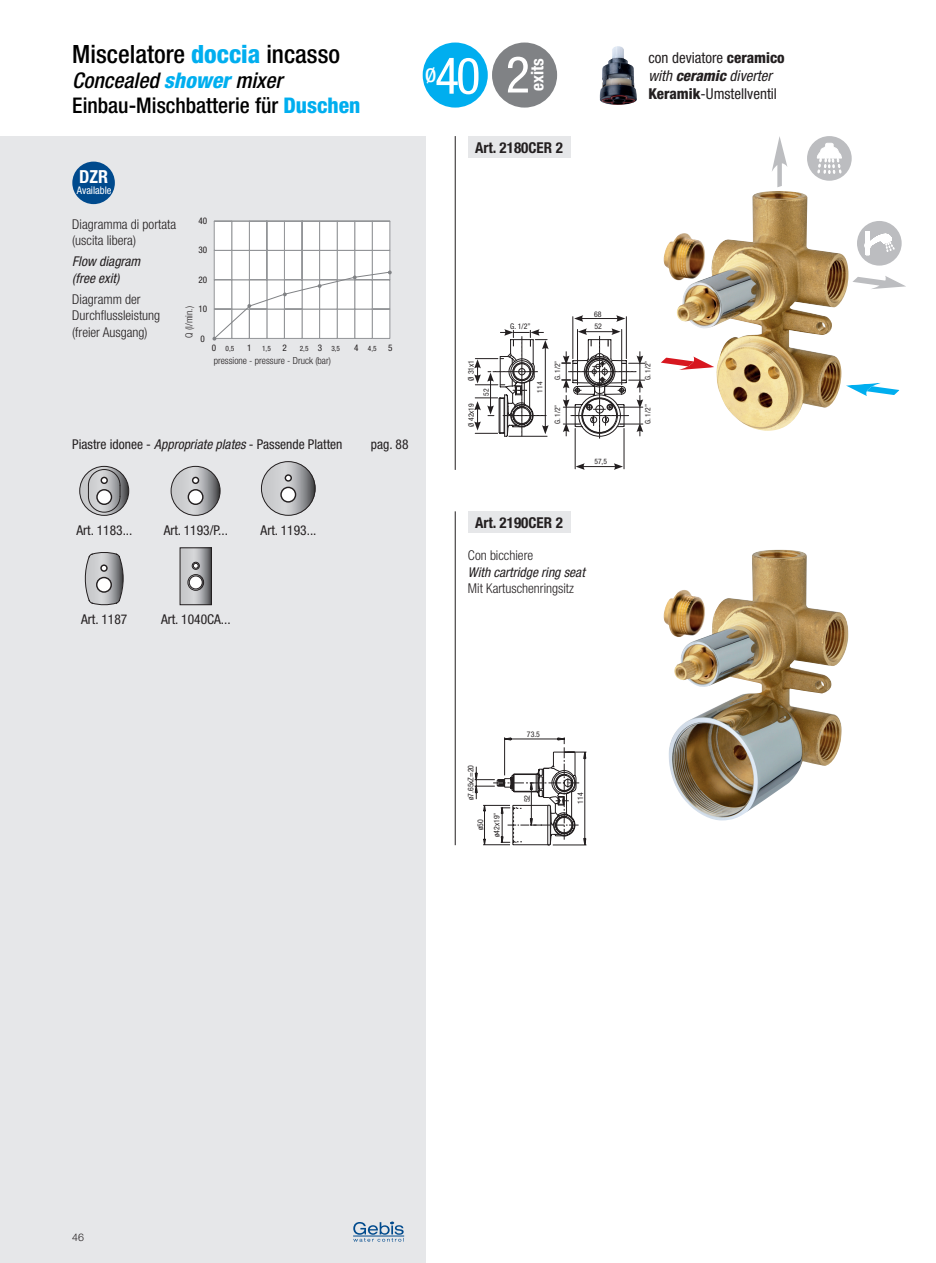
<style>
.page{position:relative;width:936px;height:1263px;background:#fff}
.page>*{position:absolute;margin:0;border:0;box-sizing:border-box;transform-origin:0 0}
.t1{font:condensed 50.55px "Helvetica Neue LT";color:#fff}
.t2{font:500 condensed 25.2px "Helvetica Neue LT";color:#000}
.t3{font:500 condensed 21.6px/25.2px "Helvetica Neue LT";color:#000}
.t4{font:700 condensed 18px "Helvetica Neue LT";color:#fff}
.t5{font:700 condensed 17.25px "Helvetica Neue LT";color:#fff}
.t6{font:condensed 15px/18px "Helvetica Neue LT";color:#231f20}
.t7{font:700 condensed 15px "Helvetica Neue LT";color:#231f20}
.t8{font:condensed 13.5px "Helvetica Neue LT";color:#231f20}
.t9{font:300 condensed 13.5px/16.5px "Helvetica Neue LT";color:#231f20}
.t10{font:italic condensed 13.5px/16.5px "Helvetica Neue LT";color:#231f20}
.t11{font:condensed 10.5px "Helvetica Neue LT";color:#fff}
.t12{font:300 10.5px "Helvetica Neue LT";color:#231f20}
.t13{font:300 condensed 9.75px "Helvetica Neue LT";color:#231f20}
.t14{font:condensed 9.15px "Helvetica Neue LT";color:#231f20}
.t15{font:condensed 7.8px/12px "Helvetica Neue LT";color:#231f20}
.t16{font:condensed 7.5px "Helvetica Neue LT";color:#231f20}
.t17{font:condensed 7.35px "Helvetica Neue LT";color:#231f20}
.s1{font-weight:800;color:#00aeef}
.s2{font-style:italic}
.s3{font-weight:800;font-style:italic;color:#00aeef}
.s4{font-size:9.15px}
.s5{font-weight:800}
.s6{font-weight:800;font-style:italic}
</style>
<div class="page">
<div style="left:0;top:136px;width:425px;height:1127px;background:#e6e7e9"></div>
<div style="left:468px;top:136px;width:102px;height:21px;background:#e6e7e9"></div>
<hr style="left:455px;top:136px;width:1px;height:334px;background:#231f20">
<div style="left:422px;top:43px;width:65px;height:65px;background:#00aeef;border-radius:50%"></div>
<div style="left:72px;top:162px;width:43px;height:42px;background:#004a8d;border-radius:50%"></div>
<div style="left:468px;top:511px;width:102px;height:22px;background:#e6e7e9"></div>
<hr style="left:455px;top:511px;width:1px;height:334px;background:#231f20">
<svg style="left:212px;top:221px;width:180px;height:120px;background:#eceded"></svg>
<svg style="left:80px;top:466px;width:49px;height:49px"></svg>
<div style="left:79px;top:466px;width:50px;height:50px;border:1px solid #231f20;border-radius:50%"></div>
<svg style="left:88px;top:469px;width:33px;height:44px"></svg>
<div style="left:101px;top:477px;width:7px;height:7px;border:1px solid #231f20;border-radius:50%"></div>
<svg style="left:171px;top:466px;width:49px;height:49px;background:#aeafb1"></svg>
<div style="left:188px;top:490px;width:15px;height:14px;background:#fff;border-radius:50%"></div>
<div style="left:188px;top:489px;width:15px;height:16px;border:1px solid #231f20;border-radius:50%"></div>
<div style="left:192px;top:477px;width:7px;height:7px;border:1px solid #231f20;border-radius:50%"></div>
<div style="left:171px;top:466px;width:49px;height:50px;border:1px solid #231f20;border-radius:50%"></div>
<svg style="left:261px;top:461px;width:54px;height:55px;background:#adaeb1"></svg>
<div style="left:261px;top:461px;width:54px;height:55px;border:1px solid #231f20;border-radius:50%"></div>
<svg style="left:281px;top:487px;width:14px;height:15px"></svg>
<div style="left:280px;top:487px;width:16px;height:16px;border:1px solid #231f20;border-radius:50%"></div>
<svg style="left:286px;top:476px;width:4px;height:4px"></svg>
<div style="left:284px;top:474px;width:8px;height:8px;border:1px solid #231f20;border-radius:50%"></div>
<svg style="left:84px;top:552px;width:40px;height:53px;background:#aeafb1"></svg>
<div style="left:100px;top:564px;width:8px;height:8px;border:1px solid #231f20;border-radius:50%"></div>
<svg style="left:182px;top:550px;width:28px;height:53px"></svg>
<div style="left:180px;top:548px;width:32px;height:57px;border:1px solid #231f20"></div>
<div style="left:192px;top:562px;width:7px;height:7px;border:1px solid #231f20;border-radius:50%"></div>
<svg style="left:193px;top:563px;width:6px;height:6px"></svg>
<div style="left:188px;top:575px;width:15px;height:15px;background:#fff;border-radius:50%"></div>
<div style="left:188px;top:574px;width:16px;height:16px;border:2px solid #fff;border-radius:50%"></div>
<div style="left:188px;top:574px;width:16px;height:16px;border:1px solid #231f20;border-radius:50%"></div>
<div style="left:189px;top:576px;width:13px;height:13px;border:1px solid #231f20;border-radius:50%"></div>
<hr style="left:575px;top:428px;width:1px;height:41px;background:#231f20">
<hr style="left:623px;top:428px;width:1px;height:41px;background:#231f20">
<hr style="left:572px;top:317px;width:1px;height:42px;background:#231f20">
<hr style="left:626px;top:317px;width:1px;height:42px;background:#231f20">
<hr style="left:580px;top:318px;width:38px;height:1px;background:#231f20">
<svg style="left:574px;top:315px;width:9px;height:7px"></svg>
<svg style="left:616px;top:315px;width:9px;height:7px"></svg>
<hr style="left:582px;top:466px;width:34px;height:1px;background:#231f20">
<svg style="left:575px;top:463px;width:9px;height:7px"></svg>
<svg style="left:613px;top:463px;width:10px;height:7px"></svg>
<svg style="left:474px;top:328px;width:170px;height:110px"></svg>
<img style="left:677px;top:191px;width:171px;height:240px">
<svg style="left:845px;top:381px;width:54px;height:18px"></svg>
<svg style="left:661px;top:352px;width:53px;height:23px"></svg>
<div style="left:807px;top:136px;width:44px;height:45px;background:#bcbdc0;border-radius:50%"></div>
<svg style="left:817px;top:143px;width:24px;height:31px"></svg>
<div style="left:856px;top:221px;width:45px;height:45px;background:#bcbdc0;border-radius:50%"></div>
<svg style="left:864px;top:231px;width:30px;height:24px"></svg>
<hr style="left:865px;top:232px;width:4px;height:23px;background:#fff">
<svg style="left:772px;top:136px;width:15px;height:51px"></svg>
<svg style="left:852px;top:276px;width:54px;height:13px"></svg>
<svg style="left:474px;top:737px;width:112px;height:109px"></svg>
<div style="left:492px;top:43px;width:65px;height:65px;background:#808285;border-radius:50%"></div>
<img style="left:599px;top:46px;width:37px;height:59px">
<hr style="left:353px;top:1236px;width:51px;height:1px;background:#004a8d">
<svg style="left:353px;top:1222px;width:50px;height:20px"></svg>
<img style="left:668px;top:550px;width:180px;height:270px">
<img style="left:663px;top:233px;width:42px;height:48px">
<img style="left:663px;top:590px;width:42px;height:47px">
<h2 class="t2" style="left:72px;top:39px;width:269px">Miscelatore <span class="s1">doccia</span> incasso</h2>
<h3 class="t3" style="left:72px;top:68px;width:289px"><span class="s2">Concealed</span> <span class="s3">shower</span> <span class="s2">mixer<br></span>Einbau-Mischbatterie für <span class="s1">Duschen</span></h3>
<h3 class="t4" style="left:79px;top:166px;width:30px">DZR</h3>
<p class="t11" style="left:77px;top:184px;width:36px">Available</p>
<p class="t9" style="left:72px;top:216px;width:105px">Diagramma di portata (uscita libera)</p>
<p class="t10" style="left:72px;top:253px;width:69px">Flow diagram (free exit)</p>
<p class="t9" style="left:72px;top:291px;width:89px">Diagramm der<br>Durchflussleistung (freier Ausgang)</p>
<p class="t14" style="left:198px;top:215px;width:10px">40</p>
<p class="t14" style="left:198px;top:245px;width:10px">30</p>
<p class="t14" style="left:198px;top:274px;width:10px">20</p>
<p class="t14" style="left:198px;top:304px;width:10px">10</p>
<p class="t13" style="left:183px;top:338px;width:33px;rotate:-90deg">Q (l/min.)</p>
<p class="t14" style="left:200px;top:333px;width:6px">0</p>
<p class="t17" style="left:212px;top:344px;width:24px"><span class="s4">0</span> 0,5</p>
<p class="t17" style="left:247px;top:344px;width:25px"><span class="s4">1</span> 1,5</p>
<p class="t14" style="left:282px;top:343px;width:6px">2</p>
<p class="t17" style="left:300px;top:344px;width:42px">2,5 <span class="s4">3</span> 3,5</p>
<p class="t17" style="left:354px;top:344px;width:24px"><span class="s4">4</span> 4,5</p>
<p class="t14" style="left:388px;top:343px;width:6px">5</p>
<p class="t13" style="left:214px;top:355px;width:119px">pressione - pressure - Druck (bar)</p>
<p class="t8" style="left:72px;top:436px;width:272px">Piastre idonee - <span class="s2">Appropriate plates</span> - Passende Platten</p>
<p class="t8" style="left:371px;top:436px;width:39px">pag. 88</p>
<h1 class="t1" style="left:425px;top:47px;width:57px"><sup>ø</sup>40</h1>
<h1 class="t1" style="left:505px;top:45px;width:26px">2</h1>
<p class="t5" style="left:527px;top:91px;width:34px;rotate:-90deg">exits</p>
<p class="t6" style="left:648px;top:49px;width:138px">con deviatore <span class="s5">ceramico </span><span class="s2">with</span> <span class="s6">ceramic</span> <span class="s2">diverter<br></span><span class="s5">Keramik</span>-Umstellventil</p>
<p class="t7" style="left:475px;top:138px;width:89px">Art. 2180CER 2</p>
<p class="t15" style="left:510px;top:320px;width:22px">G. 1/2”</p>
<p class="t15" style="left:594px;top:308px;width:9px">68<br>52</p>
<p class="t15" style="left:465px;top:380px;width:22px;rotate:-90deg">Ø 31x1</p>
<p class="t16" style="left:466px;top:427px;width:25px;rotate:-90deg">Ø 42x19</p>
<p class="t16" style="left:482px;top:395px;width:9px;rotate:-90deg">52</p>
<p class="t16" style="left:535px;top:392px;width:12px;rotate:-90deg">114</p>
<p class="t16" style="left:553px;top:380px;width:21px;rotate:-90deg">G. 1/2”</p>
<p class="t16" style="left:553px;top:424px;width:21px;rotate:-90deg">G. 1/2”</p>
<p class="t16" style="left:643px;top:424px;width:21px;rotate:-90deg">G. 1/2”</p>
<p class="t16" style="left:643px;top:380px;width:21px;rotate:-90deg">G. 1/2”</p>
<p class="t16" style="left:594px;top:457px;width:14px">57,5</p>
<p class="t8" style="left:76px;top:522px;width:57px">Art. 1183...</p>
<p class="t8" style="left:164px;top:522px;width:66px">Art. 1193/P...</p>
<p class="t8" style="left:260px;top:522px;width:57px">Art. 1193...</p>
<p class="t8" style="left:81px;top:611px;width:48px">Art. 1187</p>
<p class="t8" style="left:161px;top:611px;width:71px">Art. 1040CA...</p>
<p class="t7" style="left:475px;top:513px;width:89px">Art. 2190CER 2</p>
<p class="t9" style="left:468px;top:547px;width:67px">Con bicchiere</p>
<p class="t10" style="left:468px;top:564px;width:118px">With cartridge ring seat</p>
<p class="t9" style="left:468px;top:580px;width:107px">Mit Kartuschenringsitz</p>
<p class="t15" style="left:464px;top:800px;width:37px;rotate:-90deg">ø7.65xZ=20</p>
<p class="t15" style="left:472px;top:837px;width:26px;line-height:16.2px;text-align:center;rotate:-90deg">ø50 ø42x19”</p>
<p class="t15" style="left:527px;top:728px;width:15px">73.5</p>
<p class="t15" style="left:521px;top:802px;width:9px;rotate:-90deg">52</p>
<p class="t15" style="left:574px;top:804px;width:13px;rotate:-90deg">114</p>
<p class="t12" style="left:72px;top:1230px;width:13px">46</p>
</div>
